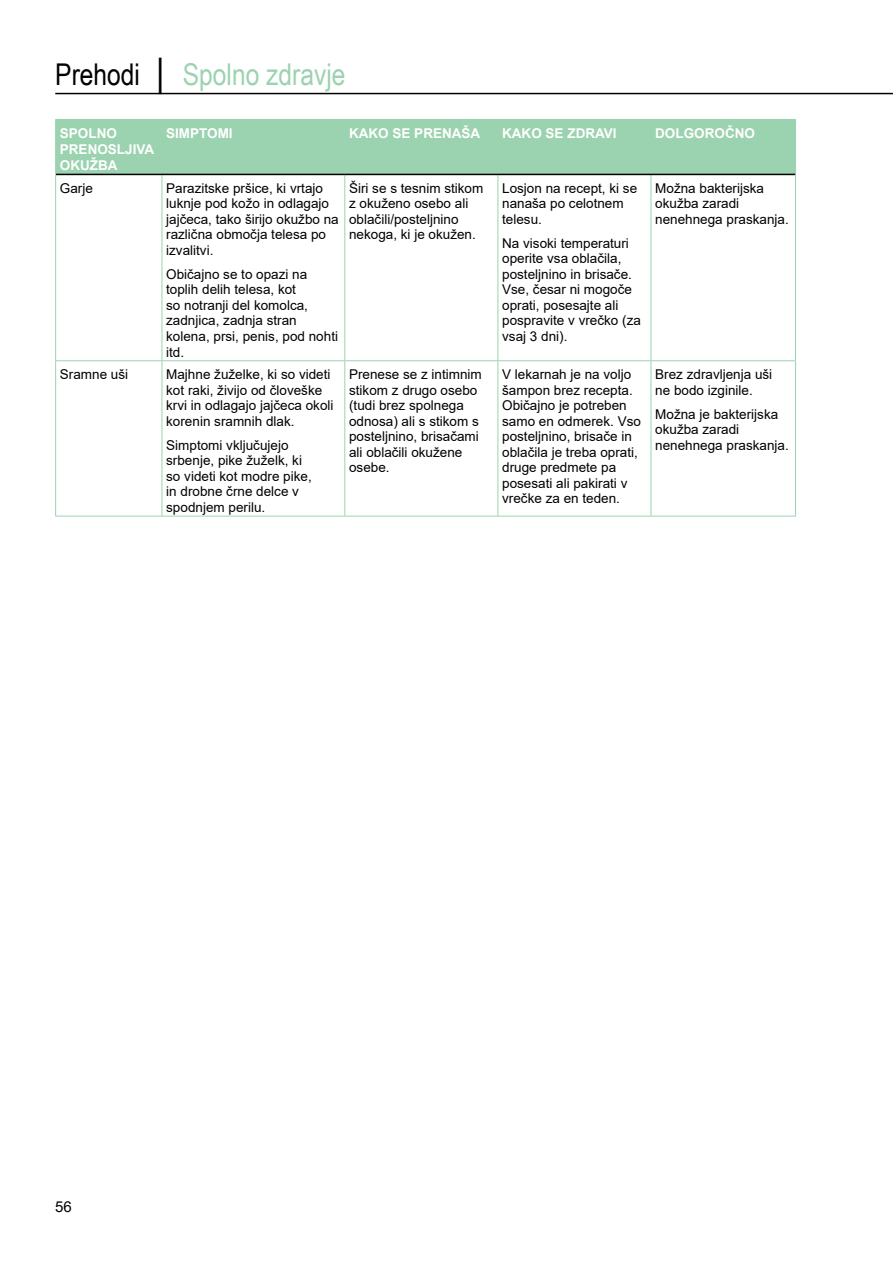
<style>
.page{position:relative;width:893px;height:1263px;background:#fff}
.page>*{position:absolute;margin:0;border:0;box-sizing:border-box;transform-origin:0 0}
.t1{font:30px "Arial Narrow";color:#9bd2af}
.t2{font:15px "Arial";color:#000}
.t3{font:13.5px/15.5px "Arial";color:#000}
.t4{font:700 13.5px/16.2px "Arial";color:#fff}
.s1{color:#000}
</style>
<div class="page">
<hr style="left:55px;top:93px;width:838px;height:1px;background:#000">
<div style="left:56px;top:120px;width:739px;height:54px;background:#9bd2af"></div>
<hr style="left:55px;top:119px;width:107px;height:1px;background:#9bd2af">
<hr style="left:55px;top:120px;width:1px;height:54px;background:#9bd2af">
<hr style="left:162px;top:119px;width:183px;height:1px;background:#9bd2af">
<hr style="left:162px;top:120px;width:1px;height:54px;background:#9bd2af">
<hr style="left:345px;top:119px;width:153px;height:1px;background:#9bd2af">
<hr style="left:344px;top:120px;width:1px;height:54px;background:#9bd2af">
<hr style="left:498px;top:119px;width:153px;height:1px;background:#9bd2af">
<hr style="left:497px;top:120px;width:1px;height:54px;background:#9bd2af">
<hr style="left:651px;top:119px;width:145px;height:1px;background:#9bd2af">
<hr style="left:651px;top:120px;width:1px;height:54px;background:#9bd2af">
<hr style="left:795px;top:120px;width:1px;height:54px;background:#9bd2af">
<hr style="left:55px;top:174px;width:1px;height:186px;background:#9bd2af">
<hr style="left:162px;top:175px;width:1px;height:185px;background:#9bd2af">
<hr style="left:344px;top:175px;width:1px;height:185px;background:#9bd2af">
<hr style="left:497px;top:175px;width:1px;height:185px;background:#9bd2af">
<hr style="left:651px;top:175px;width:1px;height:185px;background:#9bd2af">
<hr style="left:795px;top:174px;width:1px;height:186px;background:#9bd2af">
<hr style="left:55px;top:360px;width:107px;height:1px;background:#9bd2af">
<hr style="left:55px;top:361px;width:1px;height:155px;background:#9bd2af">
<hr style="left:162px;top:360px;width:183px;height:1px;background:#9bd2af">
<hr style="left:162px;top:361px;width:1px;height:155px;background:#9bd2af">
<hr style="left:345px;top:360px;width:153px;height:1px;background:#9bd2af">
<hr style="left:344px;top:361px;width:1px;height:155px;background:#9bd2af">
<hr style="left:498px;top:360px;width:153px;height:1px;background:#9bd2af">
<hr style="left:497px;top:361px;width:1px;height:155px;background:#9bd2af">
<hr style="left:651px;top:360px;width:145px;height:1px;background:#9bd2af">
<hr style="left:651px;top:361px;width:1px;height:155px;background:#9bd2af">
<hr style="left:795px;top:361px;width:1px;height:155px;background:#9bd2af">
<hr style="left:55px;top:516px;width:107px;height:1px;background:#9bd2af">
<hr style="left:162px;top:516px;width:183px;height:1px;background:#9bd2af">
<hr style="left:345px;top:516px;width:153px;height:1px;background:#9bd2af">
<hr style="left:498px;top:516px;width:153px;height:1px;background:#9bd2af">
<hr style="left:651px;top:516px;width:145px;height:1px;background:#9bd2af">
<hr style="left:56px;top:174px;width:106px;height:1px;background:#000">
<hr style="left:162px;top:174px;width:183px;height:1px;background:#000">
<hr style="left:345px;top:174px;width:153px;height:1px;background:#000">
<hr style="left:498px;top:174px;width:153px;height:1px;background:#000">
<hr style="left:651px;top:174px;width:144px;height:1px;background:#000">
<h1 class="t1" style="left:55px;top:52px;width:292px"><span class="s1">Prehodi │</span> Spolno zdravje</h1>
<p class="t4" style="left:60px;top:125px;width:96px">SPOLNO<br>PRENOSLJIVA<br>OKUŽBA</p>
<p class="t4" style="left:166px;top:125px;width:68px">SIMPTOMI</p>
<p class="t4" style="left:349px;top:125px;width:133px">KAKO SE PRENAŠA</p>
<p class="t4" style="left:502px;top:125px;width:116px">KAKO SE ZDRAVI</p>
<p class="t4" style="left:655px;top:125px;width:101px">DOLGOROČNO</p>
<p class="t3" style="left:60px;top:180px;width:35px">Garje</p>
<p class="t3" style="left:166px;top:180px;width:174px">Parazitske pršice, ki vrtajo luknje pod kožo in odlagajo jajčeca, tako širijo okužbo na različna območja telesa po izvalitvi.</p>
<p class="t3" style="left:166px;top:266px;width:173px">Običajno se to opazi na toplih delih telesa, kot<br>so notranji del komolca, zadnjica, zadnja stran kolena, prsi, penis, pod nohti itd.</p>
<p class="t3" style="left:349px;top:180px;width:136px">Širi se s tesnim stikom z okuženo osebo ali oblačili/posteljnino nekoga, ki je okužen.</p>
<p class="t3" style="left:502px;top:180px;width:137px">Losjon na recept, ki se nanaša po celotnem telesu.</p>
<p class="t3" style="left:655px;top:180px;width:135px">Možna bakterijska okužba zaradi nenehnega praskanja.</p>
<p class="t3" style="left:502px;top:235px;width:140px">Na visoki temperaturi operite vsa oblačila, posteljnino in brisače.<br>Vse, česar ni mogoče oprati, posesajte ali pospravite v vrečko (za vsaj 3 dni).</p>
<p class="t3" style="left:60px;top:367px;width:70px">Sramne uši</p>
<p class="t3" style="left:166px;top:367px;width:169px">Majhne žuželke, ki so videti kot raki, živijo od človeške krvi in odlagajo jajčeca okoli korenin sramnih dlak.</p>
<p class="t3" style="left:166px;top:437px;width:147px">Simptomi vključujejo srbenje, pike žuželk, ki so videti kot modre pike, in drobne črne delce v spodnjem perilu.</p>
<p class="t3" style="left:349px;top:367px;width:134px">Prenese se z intimnim stikom z drugo osebo (tudi brez spolnega odnosa) ali s stikom s posteljnino, brisačami ali oblačili okužene osebe.</p>
<p class="t3" style="left:502px;top:367px;width:140px">V lekarnah je na voljo šampon brez recepta.<br>Običajno je potreben samo en odmerek. Vso posteljnino, brisače in oblačila je treba oprati, druge predmete pa posesati ali pakirati v vrečke za en teden.</p>
<p class="t3" style="left:655px;top:367px;width:119px">Brez zdravljenja uši ne bodo izginile.</p>
<p class="t3" style="left:655px;top:406px;width:135px">Možna je bakterijska okužba zaradi nenehnega praskanja.</p>
<p class="t2" style="left:55px;top:1196px;width:18px">56</p>
</div>
